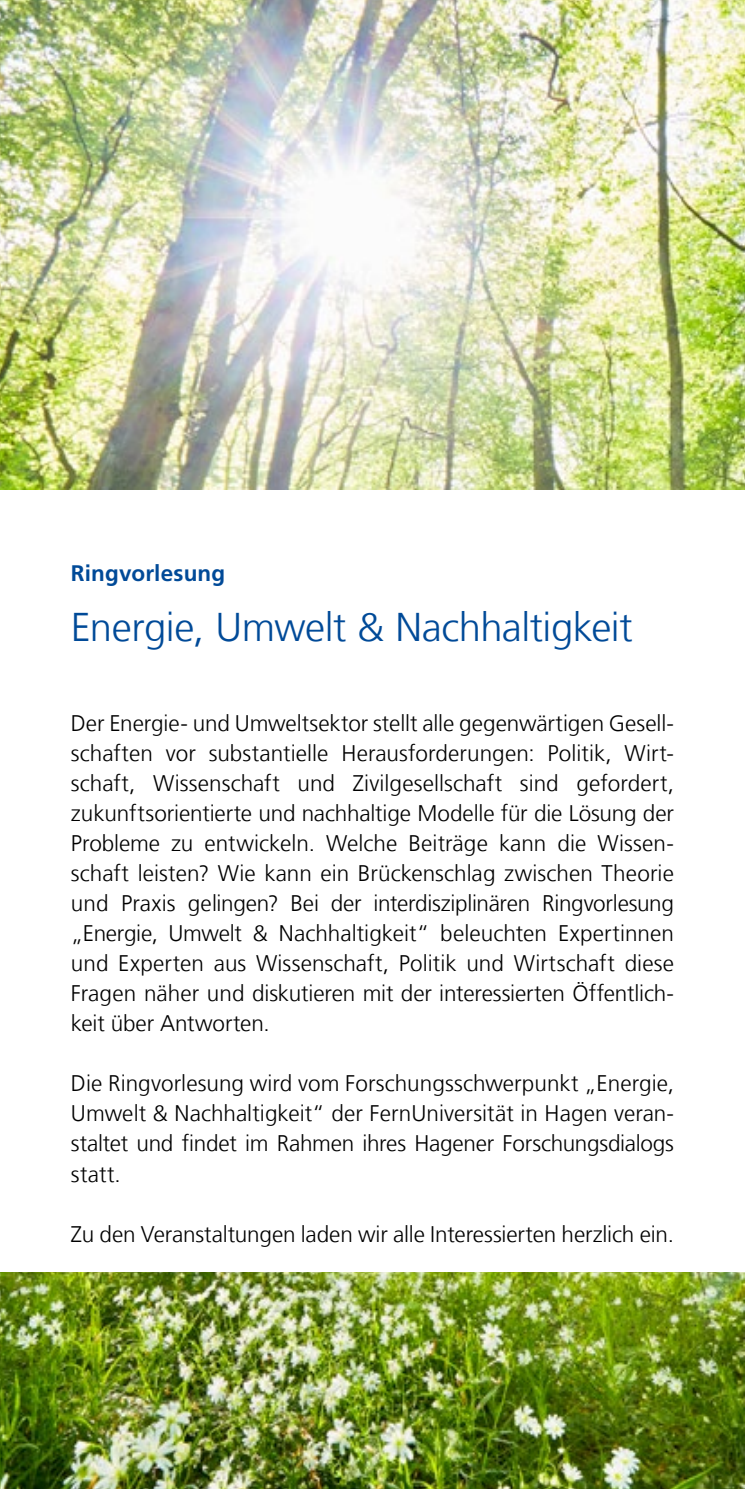
<style>
.page{position:relative;width:745px;height:1489px;background:#fff}
.page>*{position:absolute;margin:0;border:0;box-sizing:border-box;transform-origin:0 0}
.t1{font:300 40px "Frutiger LT Com";letter-spacing:-.01em;color:#004a98}
.t2{font:300 22.5px/30px "Frutiger LT Com";letter-spacing:-.01em;color:#000;text-align:justify}
.t3{font:700 22.5px "Frutiger LT Com";letter-spacing:.005em;color:#004a98}
</style>
<div class="page">
<img style="left:0;top:0;width:744px;height:489px">
<img style="left:0;top:1272px;width:744px;height:216px">
<p class="t3" style="left:71px;top:560px;width:156px">Ringvorlesung</p>
<p class="t1" style="left:71px;top:604px;width:563px">Energie, Umwelt &amp; Nachhaltigkeit</p>
<p class="t2" style="left:71px;top:708px;width:604px">Der Energie- und Umweltsektor stellt alle gegenwärtigen Gesell&shy;schaften vor substantielle Herausforderungen: Politik, Wirt&shy;schaft, Wissenschaft und Zivilgesellschaft sind gefordert, zukunftsorientierte und nachhaltige Modelle für die Lösung der Probleme zu entwickeln. Welche Beiträge kann die Wissen&shy;schaft leisten? Wie kann ein Brückenschlag zwischen Theorie und Praxis gelingen? Bei der interdisziplinären Ringvorlesung „Energie, Umwelt &amp; Nachhaltigkeit“ beleuchten Expertinnen und Experten aus Wissenschaft, Politik und Wirtschaft diese Fragen näher und diskutieren mit der interessierten Öffentlich&shy;keit über Antworten.</p>
<p class="t2" style="left:71px;top:1068px;width:604px">Die Ringvorlesung wird vom Forschungsschwerpunkt „Energie, Umwelt &amp; Nachhaltigkeit“ der FernUniversität in Hagen veran&shy;staltet und findet im Rahmen ihres Hagener Forschungsdialogs statt.</p>
<p class="t2" style="left:71px;top:1218px;width:604px">Zu den Veranstaltungen laden wir alle Interessierten herzlich ein.</p>
</div>
